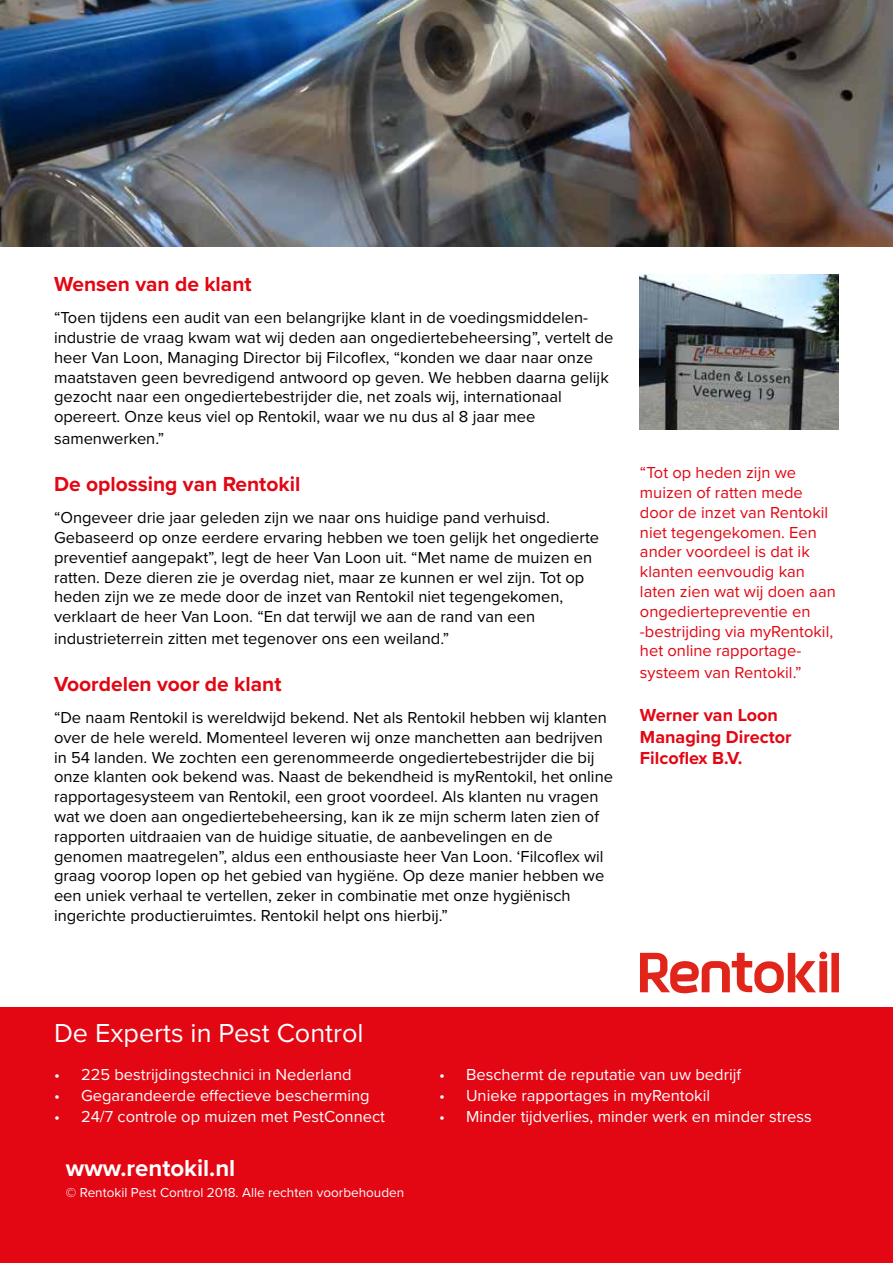
<style>
.page{position:relative;width:893px;height:1263px;background:#fff}
.page>*{position:absolute;margin:0;border:0;box-sizing:border-box;transform-origin:0 0}
.t1{font:27px "Proxima Nova";color:#fff}
.t2{font:700 24px "Proxima Nova";color:#fff}
.t3{font:700 21px "Proxima Nova";color:#e30613}
.t4{font:700 18px/21.6px "Proxima Nova";color:#e30613}
.t5{font:16.5px/19.8px "Proxima Nova";color:#000}
.t6{font:16.5px/19.8px "Proxima Nova";color:#e30613}
.t7{font:16.5px "Proxima Nova";color:#fff}
.t8{font:13.5px "Proxima Nova";color:#fff}
</style>
<div class="page">
<img style="left:1px;top:0;width:892px;height:247px">
<div style="left:0;top:1008px;width:893px;height:255px;background:#e30613"></div>
<img style="left:640px;top:274px;width:199px;height:155px">
<svg style="left:640px;top:951px;width:199px;height:42px"></svg>
<p class="t3" style="left:54px;top:268px;width:199px">Wensen van de klant</p>
<p class="t5" style="left:54px;top:307px;width:561px">“Toen tijdens een audit van een belangrijke klant in de voedingsmiddelen&shy;industrie de vraag kwam wat wij deden aan ongediertebeheersing”, vertelt de heer Van Loon, Managing Director bij Filcoflex, “konden we daar naar onze maatstaven geen bevredigend antwoord op geven. We hebben daarna gelijk gezocht naar een ongediertebestrijder die, net zoals wij, internationaal opereert. Onze keus viel op Rentokil, waar we nu dus al 8 jaar mee</p>
<p class="t5" style="left:54px;top:428px;width:112px">samenwerken.”</p>
<p class="t3" style="left:54px;top:468px;width:248px">De oplossing van Rentokil</p>
<p class="t5" style="left:54px;top:507px;width:547px">“Ongeveer drie jaar geleden zijn we naar ons huidige pand verhuisd.<br>Gebaseerd op onze eerdere ervaring hebben we toen gelijk het ongedierte preventief aangepakt”, legt de heer Van Loon uit. “Met name de muizen en ratten. Deze dieren zie je overdag niet, maar ze kunnen er wel zijn. Tot op heden zijn we ze mede door de inzet van Rentokil niet tegengekomen, verklaart de heer Van Loon. “En dat terwijl we aan de rand van een</p>
<p class="t5" style="left:54px;top:628px;width:397px">industrieterrein zitten met tegenover ons een weiland.”</p>
<p class="t3" style="left:54px;top:668px;width:229px">Voordelen voor de klant</p>
<p class="t5" style="left:54px;top:707px;width:561px">“De naam Rentokil is wereldwijd bekend. Net als Rentokil hebben wij klanten over de hele wereld. Momenteel leveren wij onze manchetten aan bedrijven in 54 landen. We zochten een gerenommeerde ongediertebestrijder die bij onze klanten ook bekend was. Naast de bekendheid is myRentokil, het online rapportagesysteem van Rentokil, een groot voordeel. Als klanten nu vragen wat we doen aan ongediertebeheersing, kan ik ze mijn scherm laten zien of rapporten uitdraaien van de huidige situatie, de aanbevelingen en de genomen maatregelen”, aldus een enthousiaste heer Van Loon. ‘Filcoflex wil graag voorop lopen op het gebied van hygiëne. Op deze manier hebben we een uniek verhaal te vertellen, zeker in combinatie met onze hygiënisch ingerichte productieruimtes. Rentokil helpt ons hierbij.”</p>
<p class="t6" style="left:640px;top:462px;width:197px">“Tot op heden zijn we muizen of ratten mede door de inzet van Rentokil niet tegengekomen. Een ander voordeel is dat ik klanten eenvoudig kan laten zien wat wij doen aan ongediertepreventie en -bestrijding via myRentokil, het online rapportage-</p>
<p class="t6" style="left:640px;top:662px;width:163px">systeem van Rentokil.”</p>
<p class="t4" style="left:640px;top:704px;width:153px">Werner van Loon<br>Managing Director<br>Filcoflex B.V.</p>
<h1 class="t1" style="left:54px;top:1013px;width:311px">De Experts in Pest Control</h1>
<p class="t7" style="left:54px;top:1062px;width:299px">• 225 bestrijdingstechnici in Nederland</p>
<p class="t7" style="left:54px;top:1083px;width:317px">• Gegarandeerde effectieve bescherming</p>
<p class="t7" style="left:54px;top:1104px;width:333px">• 24/7 controle op muizen met PestConnect</p>
<h2 class="t2" style="left:66px;top:1150px;width:171px">www.rentokil.nl</h2>
<p class="t8" style="left:66px;top:1183px;width:340px">© Rentokil Pest Control 2018. Alle rechten voorbehouden</p>
<p class="t7" style="left:439px;top:1062px;width:304px">• Beschermt de reputatie van uw bedrijf</p>
<p class="t7" style="left:439px;top:1083px;width:273px">• Unieke rapportages in myRentokil</p>
<p class="t7" style="left:439px;top:1105px;width:374px">• Minder tijdverlies, minder werk en minder stress</p>
</div>
